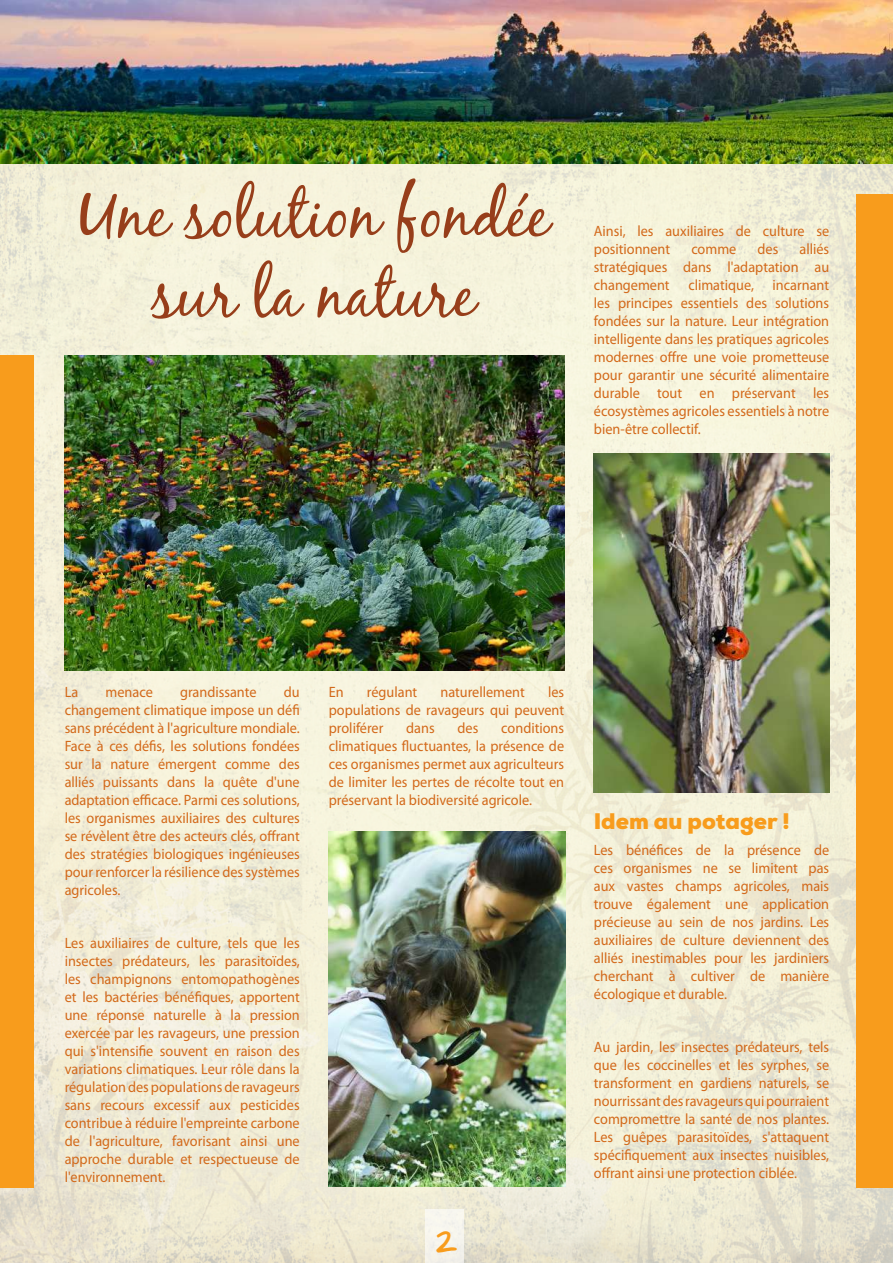
<style>
.page{position:relative;width:893px;height:1263px;background:#fff}
.page>*{position:absolute;margin:0;border:0;box-sizing:border-box;transform-origin:0 0}
.t1{font:66px/79.5px "Black Jack";color:#973e1a;text-align:center}
.t2{font:900 22.5px "Nexa";color:#f89c1c}
.t3{font:900 22.5px "Daniel";color:#f89c1c}
.t4{font:15px/18px "Myriad Pro";color:#d3691a;text-align:justify;scale:.95 1}
</style>
<div class="page">
<img style="left:0;top:163px;width:893px;height:1100px">
<div style="left:425px;top:1209px;width:39px;height:54px;background:#f6f5ed"></div>
<div style="left:0;top:355px;width:34px;height:833px;background:#f89c1c"></div>
<div style="left:855px;top:195px;width:38px;height:993px;background:#f89c1c"></div>
<img style="left:0;top:0;width:893px;height:163px">
<img style="left:65px;top:355px;width:499px;height:315px">
<img style="left:329px;top:831px;width:237px;height:355px">
<img style="left:594px;top:454px;width:235px;height:338px">
<h1 class="t1" style="left:79px;top:173px;width:472px">Une solution fondée sur la nature</h1>
<p class="t4" style="left:594px;top:221px;width:249px">Ainsi, les auxiliaires de culture se positionnent</p>
<p class="t4" style="left:594px;top:239px;width:249px;text-indent:206px">alliés stratégiques dans l'adaptation au changement climatique, incarnant les principes essentiels des solutions fondées sur la nature. Leur intégration intelligente dans les pratiques agricoles modernes offre une voie prometteuse pour garantir une sécurité alimentaire durable tout en préservant les écosystèmes agricoles essentiels à notre bien-être collectif.</p>
<p class="t4" style="left:691px;top:239px;width:49px">comme</p>
<p class="t4" style="left:757px;top:239px;width:23px">des</p>
<p class="t4" style="left:65px;top:683px;width:249px;text-indent:219px">du changement climatique impose un défi sans précédent à l'agriculture mondiale.<br>Face à ces défis, les solutions fondées sur la nature émergent comme des alliés puissants dans la quête d'une adaptation efficace. Parmi ces solutions, les organismes auxiliaires des cultures se révèlent être des acteurs clés, offrant des stratégies biologiques ingénieuses pour renforcer la résilience des systèmes agricoles.</p>
<p class="t4" style="left:65px;top:934px;width:249px">Les auxiliaires de culture, tels que les insectes prédateurs, les parasitoïdes, les champignons entomopathogènes et les bactéries bénéfiques, apportent une réponse naturelle à la pression exercée par les ravageurs, une pression qui s'intensifie souvent en raison des variations climatiques. Leur rôle dans la régulation des populations de ravageurs sans recours excessif aux pesticides contribue à réduire l'empreinte carbone de l'agriculture, favorisant ainsi une approche durable et respectueuse de l'environnement.</p>
<p class="t4" style="left:65px;top:683px;width:16px">La</p>
<p class="t4" style="left:106px;top:683px;width:51px">menace</p>
<p class="t4" style="left:180px;top:683px;width:82px">grandissante</p>
<p class="t4" style="left:329px;top:683px;width:249px;text-indent:219px">les populations de ravageurs qui peuvent proliférer</p>
<p class="t4" style="left:329px;top:683px;width:17px">En</p>
<p class="t4" style="left:367px;top:683px;width:54px">régulant</p>
<p class="t4" style="left:440px;top:683px;width:90px">naturellement</p>
<p class="t4" style="left:329px;top:719px;width:249px;text-indent:172px">conditions climatiques fluctuantes, la présence de ces organismes permet aux agriculteurs de limiter les pertes de récolte tout en préservant la biodiversité agricole.</p>
<p class="t4" style="left:406px;top:719px;width:31px">dans</p>
<p class="t4" style="left:458px;top:719px;width:23px">des</p>
<h2 class="t3" style="left:436px;top:1231px;width:23px">2</h2>
<h2 class="t2" style="left:594px;top:806px;width:197px">Idem au potager !</h2>
<p class="t4" style="left:594px;top:841px;width:249px">Les bénéfices de la présence de ces organismes ne se limitent pas aux vastes champs agricoles, mais trouve également une application précieuse au sein de nos jardins. Les auxiliaires de culture deviennent des alliés inestimables pour les jardiniers cherchant à cultiver de manière écologique et durable.</p>
<p class="t4" style="left:594px;top:1038px;width:249px">Au jardin, les insectes prédateurs, tels que les coccinelles et les syrphes, se transforment en gardiens naturels, se nourrissant des ravageurs qui pourraient compromettre la santé de nos plantes.<br>Les guêpes parasitoïdes, s'attaquent spécifiquement aux insectes nuisibles, offrant ainsi une protection ciblée.</p>
</div>
